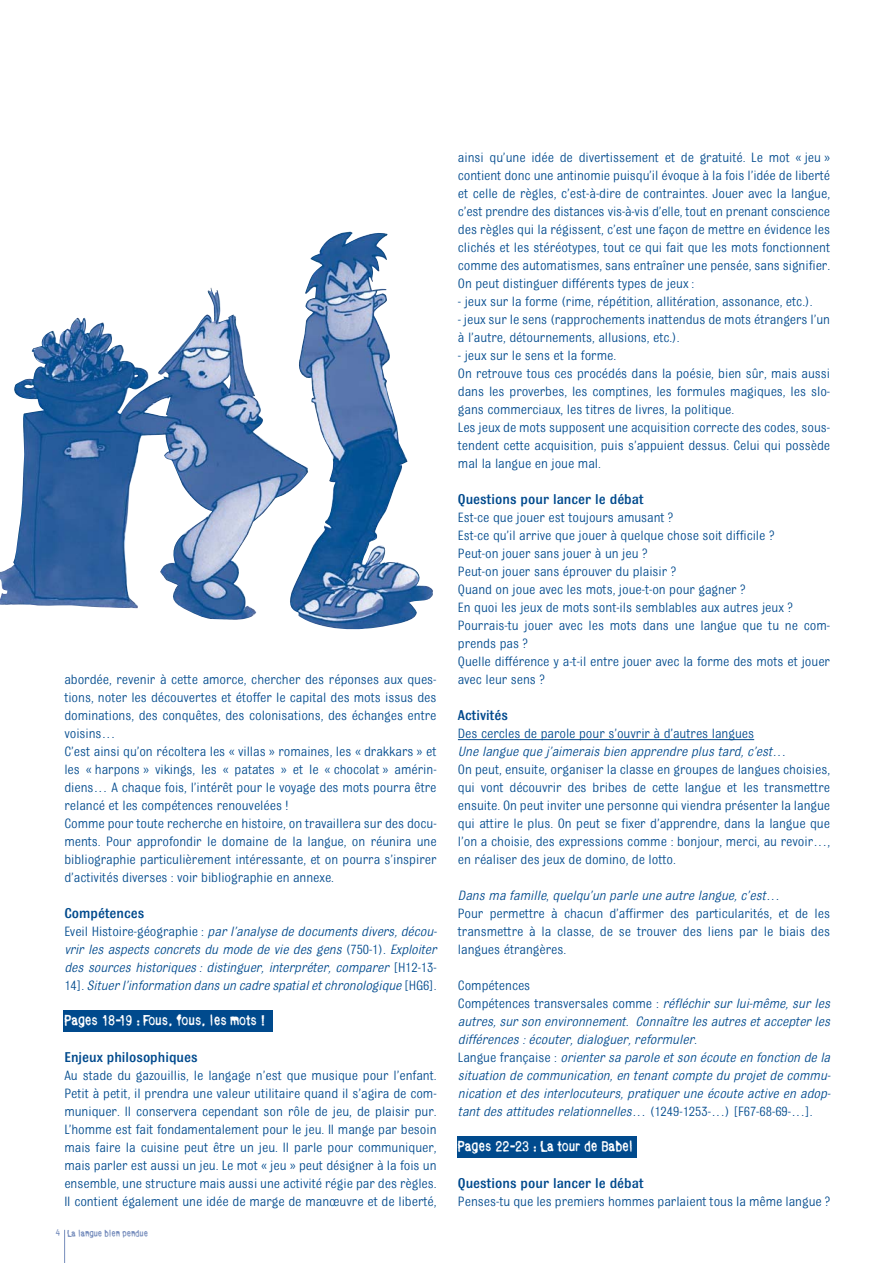
<style>
.page{position:relative;width:895px;height:1263px;background:#fff}
.page>*{position:absolute;margin:0;border:0;box-sizing:border-box;transform-origin:0 0}
.t1{font:500 15px "Bulldog";color:#004a8d}
.t2{font:14.25px/18px "Bulldog";letter-spacing:-.005em;color:#004a8d}
.t3{font:italic 14.25px/18px "Bulldog";letter-spacing:-.005em;color:#004a8d}
.t4{font:14.25px "Bull Inked";color:#fff}
.t5{font:9px "Bull Inked";color:#758cbc}
.s1{font-style:normal}
.s2{font-style:italic}
</style>
<div class="page">
<div style="left:457px;top:1137px;width:179px;height:21px;background:#004a8d"></div>
<div style="left:63px;top:1010px;width:210px;height:21px;background:#004a8d"></div>
<hr style="left:458px;top:739px;width:212px;height:1px;background:#004a8d">
<hr style="left:670px;top:739px;width:84px;height:1px;background:#004a8d">
<img style="left:0;top:231px;width:433px;height:399px">
<hr style="left:64px;top:1230px;width:1px;height:33px;background:#758cbc">
<p class="t2" style="left:64px;top:672px;width:374px">abordée, revenir à cette amorce, chercher des réponses aux ques&shy;tions, noter les découvertes et étoffer le capital des mots issus des dominations, des conquêtes, des colonisations, des échanges entre voisins…<br>C’est ainsi qu’on récoltera les « villas » romaines, les « drakkars » et les « harpons » vikings, les « patates » et le « chocolat » amérin&shy;diens… A chaque fois, l’intérêt pour le voyage des mots pourra être relancé et les compétences renouvelées !<br>Comme pour toute recherche en histoire, on travaillera sur des docu&shy;ments. Pour approfondir le domaine de la langue, on réunira une bibliographie particulièrement intéressante, et on pourra s’inspirer d’activités diverses : voir bibliographie en annexe.</p>
<p class="t1" style="left:64px;top:908px;width:82px">Compétences</p>
<p class="t3" style="left:64px;top:924px;width:376px"><span class="s1">Ev e i l H i st o i r e - g é o g r a p h i e :</span> par l’analyse de documents divers, décou&shy;vrir les aspects concrets du mode de vie des gens <span class="s1">( 7 5 0 - 1 ) .</span> Exploiter des sources historiques : distinguer, interpréter, comparer <span class="s1">[ H 1 2 - 1 3 - 1 4 ] .</span> Situer l’information dans un cadre spatialetchronologique <span class="s1">[ H G 6 ] .</span></p>
<p class="t4" style="left:64px;top:1015px;width:202px">Pages 18-19 : Fous, fous, les mots !</p>
<p class="t1" style="left:64px;top:1052px;width:135px">Enjeux philosophiques</p>
<p class="t2" style="left:64px;top:1068px;width:374px;text-align:justify">Au stade du gazouillis, le langage n’est que musique pour l’enfant.<br>Petit à petit, il prendra une valeur utilitaire quand il s’agira de com&shy;muniquer. Il conservera cependant son rôle de jeu, de plaisir pur.<br>L’homme est fait fondamentalement pour le jeu. Il mange par besoin mais faire la cuisine peut être un jeu. Il parle pour communiquer, mais parler est aussi un jeu. Le mot « jeu » peut désigner à la fois un ensemble, une structure mais aussi une activité régie par des règles.<br>Il contient également une idée de marge de manœuvre et de liberté,</p>
<p class="t5" style="left:56px;top:1230px;width:94px">4 La langue bien pendue</p>
<p class="t2" style="left:458px;top:150px;width:374px;text-align:justify">ainsi qu’une idée de divertissement et de gratuité. Le mot « jeu » contient donc une antinomie puisqu’il évoque à la fois l’idée de liberté et celle de règles, c’est-à-dire de contraintes. Jouer avec la langue, c’est prendre des distances vis-à-vis d’elle, tout en prenant conscience des règles qui la régissent, c’est une façon de mettre en évidence les clichés et les stéréotypes, tout ce qui fait que les mots fonctionnent comme des automatismes, sans entraîner une pensée, sans signifier.<br>On peut distinguer différents types de jeux :</p>
<p class="t2" style="left:458px;top:294px;width:356px">- jeux sur la forme (rime, répétition, allitération, assonance, etc.).</p>
<p class="t2" style="left:458px;top:312px;width:374px">- jeux sur le sens (rapprochements inattendus de mots étrangers l’un à l’autre, détournements, allusions, etc.).</p>
<p class="t2" style="left:458px;top:348px;width:374px">- jeux sur le sens et la forme.<br>On retrouve tous ces procédés dans la poésie, bien sûr, mais aussi dans les proverbes, les comptines, les formules magiques, les slo&shy;gans commerciaux, les titres de livres, la politique.<br>Les jeux de mots supposent une acquisition correcte des codes, sous&shy;tendent cette acquisition, puis s’appuient dessus. Celui qui possède mal la langue en joue mal.</p>
<p class="t1" style="left:458px;top:494px;width:187px">Questions pour lancer le débat</p>
<p class="t2" style="left:458px;top:510px;width:374px">Est-ce que jouer est toujours amusant ?<br>Est-ce qu’il arrive que jouer à quelque chose soit difficile ?<br>Peut-on jouer sans jouer à un jeu ?<br>Peut-on jouer sans éprouver du plaisir ?<br>Quand on joue avec les mots, joue-t-on pour gagner ?<br>En quoi les jeux de mots sont-ils semblables aux autres jeux ?<br>Pourrais-tu jouer avec les mots dans une langue que tu ne com&shy;prends pas ?<br>Quelle différence y a-t-il entre jouer avec la forme des mots et jouer avec leur sens ?</p>
<p class="t1" style="left:458px;top:710px;width:52px">Activités</p>
<p class="t2" style="left:458px;top:726px;width:298px">Des cercles de parole pour s’ouvrir à d’autres langues</p>
<p class="t3" style="left:458px;top:744px;width:332px">Une langue que j ’aimerais bien apprendre plus tard, c’est…</p>
<p class="t2" style="left:458px;top:762px;width:374px;text-align:justify">On peut, ensuite, organiser la classe en groupes de langues choisies, qui vont découvrir des bribes de cette langue et les transmettre ensuite. On peut inviter une personne qui viendra présenter la langue qui attire le plus. On peut se fixer d’apprendre, dans la langue que l’on a choisie, des expressions comme : bonjour, merci, au revoir…, en réaliser des jeux de domino, de lotto.</p>
<p class="t2" style="left:458px;top:888px;width:374px"><span class="s2">Dans ma famille</span>, <span class="s2">quelqu’un parle une autre langue, c’est…<br></span>Pour permettre à chacun d’affirmer des particularités, et de les transmettre à la classe, de se trouver des liens par le biais des langues étrangères.</p>
<p class="t3" style="left:458px;top:978px;width:376px"><span class="s1">Compétences<br>Compétences transversales comme :</span> réfléchir sur lui-même, sur les autres, sur son environnement. Connaître les autres et accepter les différences : écouter, dialoguer, reformuler.<br><span class="s1">L a n g u e f r a n ç a i s e :</span> orienter sa parole et son écoute en fonction de la situation de communication, en tenant compte du projet de commu&shy;nication et des interlocuteurs, pratiquer une écoute active en adop&shy;tant des attitudes relationnelles… <span class="s1">( 1 249- 1 253- … ) [ F67-68-69- … ] .</span></p>
<p class="t4" style="left:458px;top:1141px;width:177px">Pages 22-23 : La tour de Babel</p>
<p class="t1" style="left:458px;top:1178px;width:187px">Questions pour lancer le débat</p>
<p class="t2" style="left:458px;top:1194px;width:374px">Penses-tu que les premiers hommes parlaient tous la même langue ?</p>
</div>
